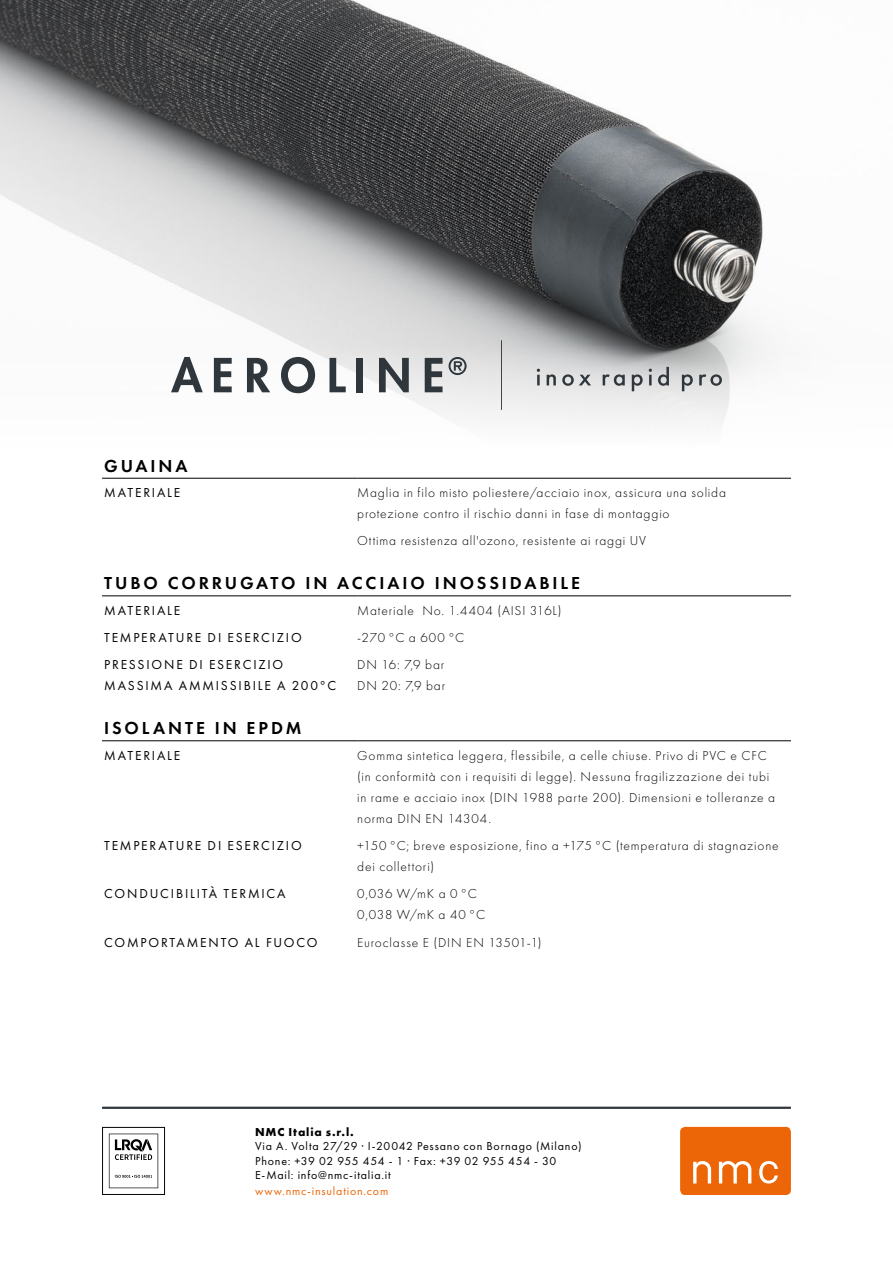
<style>
.page{position:relative;width:893px;height:1263px;background:#fff}
.page>*{position:absolute;margin:0;border:0;box-sizing:border-box;transform-origin:0 0}
.t1{font:600 18px "Futura PT";letter-spacing:.16em;color:#000}
.t2{font:300 13.5px/21px "Futura PT";letter-spacing:.06em;color:#000}
.t3{font:13.5px/21px "Futura PT";letter-spacing:.13em;color:#000}
.t4{font:12px/14.4px "Futura PT";letter-spacing:.065em;color:#000}
.t5{font:12px "Futura PT";letter-spacing:.065em;color:#ec6608}
.t6{font:700 12px "Futura PT";letter-spacing:.075em;color:#000}
</style>
<div class="page">
<svg style="left:102px;top:1127px;width:63px;height:68px"></svg>
<div style="left:680px;top:1127px;width:111px;height:68px;background:#ec6608;border-radius:5px"></div>
<svg style="left:693px;top:1161px;width:85px;height:22px"></svg>
<hr style="left:102px;top:1107px;width:689px;height:2px;background:#2f373d">
<img style="left:0;top:0;width:776px;height:425px">
<svg style="left:171px;top:357px;width:32px;height:35px"></svg>
<svg style="left:214px;top:358px;width:18px;height:34px"></svg>
<svg style="left:247px;top:358px;width:23px;height:34px"></svg>
<svg style="left:281px;top:357px;width:34px;height:36px"></svg>
<svg style="left:329px;top:358px;width:17px;height:34px"></svg>
<div style="left:356px;top:358px;width:7px;height:34px;background:#2f373d"></div>
<svg style="left:379px;top:358px;width:30px;height:34px"></svg>
<svg style="left:425px;top:358px;width:17px;height:34px"></svg>
<svg style="left:449px;top:357px;width:18px;height:18px"></svg>
<hr style="left:501px;top:340px;width:1px;height:70px;background:#2f373d">
<svg style="left:537px;top:369px;width:3px;height:16px"></svg>
<svg style="left:547px;top:374px;width:9px;height:11px"></svg>
<svg style="left:562px;top:374px;width:29px;height:12px"></svg>
<svg style="left:603px;top:374px;width:22px;height:12px"></svg>
<svg style="left:632px;top:374px;width:11px;height:17px"></svg>
<svg style="left:649px;top:369px;width:3px;height:16px"></svg>
<svg style="left:658px;top:367px;width:11px;height:19px"></svg>
<svg style="left:682px;top:374px;width:11px;height:17px"></svg>
<svg style="left:699px;top:374px;width:23px;height:12px"></svg>
<hr style="left:102px;top:478px;width:255px;height:1px;background:#000">
<hr style="left:357px;top:478px;width:434px;height:1px;background:#000">
<hr style="left:102px;top:595px;width:255px;height:1px;background:#000">
<hr style="left:357px;top:595px;width:434px;height:1px;background:#000">
<hr style="left:102px;top:740px;width:255px;height:1px;background:#000">
<hr style="left:357px;top:740px;width:434px;height:1px;background:#000">
<h1 class="t1" style="left:104px;top:454px;width:85px">GUAINA</h1>
<p class="t3" style="left:104px;top:482px;width:78px">MATERIALE</p>
<p class="t2" style="left:357px;top:482px;width:370px">Maglia in filo misto poliestere/acciaio inox, assicura una solida protezione contro il rischio danni in fase di montaggio</p>
<p class="t2" style="left:357px;top:530px;width:290px">Ottima resistenza all'ozono, resistente ai raggi UV</p>
<h1 class="t1" style="left:104px;top:572px;width:477px">TUBO CORRUGATO IN ACCIAIO INOSSIDABILE</h1>
<p class="t3" style="left:104px;top:600px;width:78px">MATERIALE</p>
<p class="t2" style="left:357px;top:600px;width:206px">Materiale No. 1.4404 (AISI 316L)</p>
<p class="t3" style="left:104px;top:627px;width:199px">TEMPERATURE DI ESERCIZIO</p>
<p class="t2" style="left:357px;top:627px;width:109px">-270 °C a 600 °C</p>
<p class="t3" style="left:104px;top:654px;width:233px">PRESSIONE DI ESERCIZIO<br>MASSIMA AMMISSIBILE A 200°C</p>
<p class="t2" style="left:357px;top:654px;width:90px">DN 16: 7,9 bar<br>DN 20: 7,9 bar</p>
<h1 class="t1" style="left:104px;top:717px;width:199px">ISOLANTE IN EPDM</h1>
<p class="t3" style="left:104px;top:744px;width:78px">MATERIALE</p>
<p class="t2" style="left:357px;top:745px;width:420px">Gomma sintetica leggera, flessibile, a celle chiuse. Privo di PVC e CFC (in conformità con i requisiti di legge). Nessuna fragilizzazione dei tubi in rame e acciaio inox (DIN 1988 parte 200). Dimensioni e tolleranze a norma DIN EN 14304.</p>
<p class="t3" style="left:104px;top:835px;width:199px">TEMPERATURE DI ESERCIZIO</p>
<p class="t2" style="left:357px;top:835px;width:423px">+150 °C; breve esposizione, fino a +175 °C (temperatura di stagnazione dei collettori)</p>
<p class="t3" style="left:104px;top:883px;width:183px">CONDUCIBILITÀ TERMICA</p>
<p class="t2" style="left:357px;top:883px;width:129px">0,036 W/mK a 0 °C<br>0,038 W/mK a 40 °C</p>
<p class="t3" style="left:104px;top:931px;width:215px">COMPORTAMENTO AL FUOCO</p>
<p class="t2" style="left:357px;top:932px;width:186px">Euroclasse E (DIN EN 13501-1)</p>
<p class="t6" style="left:255px;top:1124px;width:100px">NMC Italia s.r.l.</p>
<p class="t4" style="left:255px;top:1139px;width:328px">Via A. Volta 27/29 · I-20042 Pessano con Bornago (Milano)<br>Phone: +39 02 955 454 - 1 · Fax: +39 02 955 454 - 30<br>E-Mail: info@nmc-italia.it</p>
<p class="t5" style="left:255px;top:1184px;width:135px">www.nmc-insulation.com</p>
</div>
